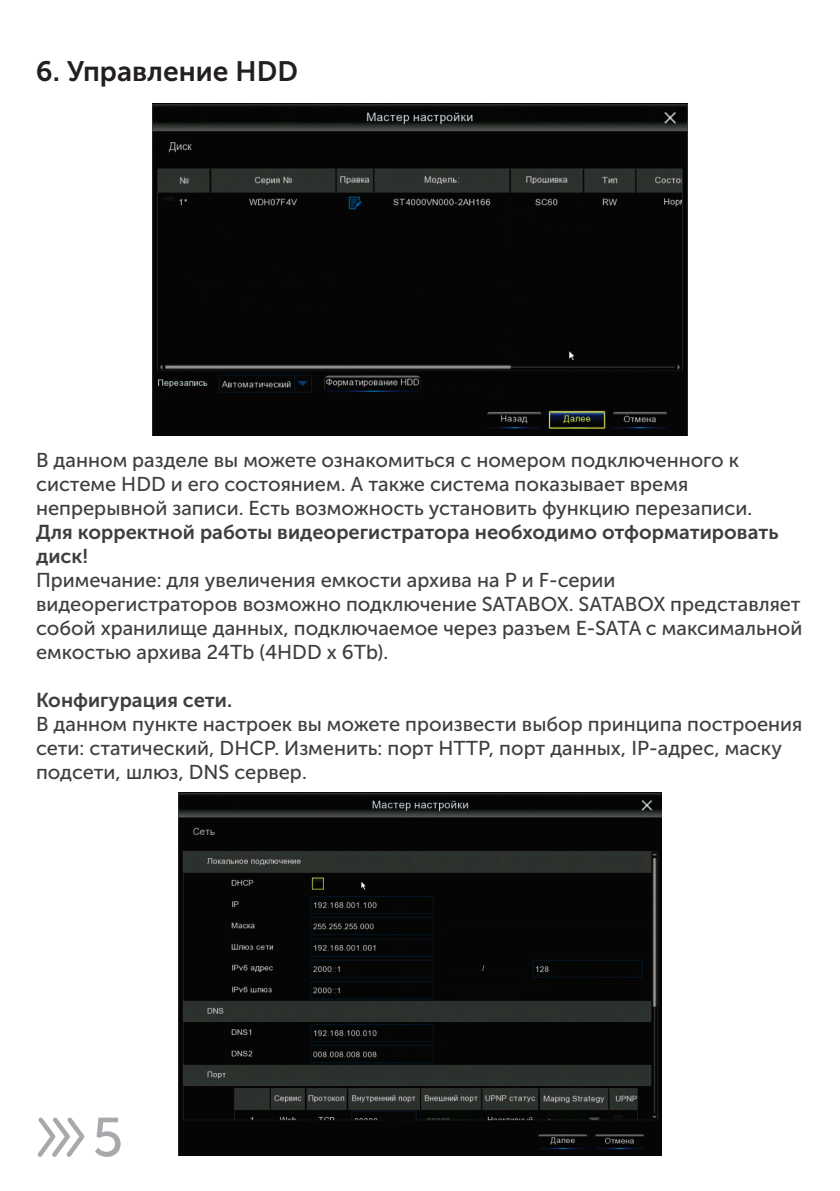
<style>
.page{position:relative;width:840px;height:1191px;background:#fff}
.page>*{position:absolute;margin:0;border:0;box-sizing:border-box;transform-origin:0 0}
.t1{font:54.8px "Museo Sans Cyrl 500";color:#a8a9ad}
.t2{font:28px "Museo Sans Cyrl 700";color:#231f20}
.t3{font:20px/24px "Museo Sans Cyrl 500";color:#3e3e3f}
.t4{font:20px/24px "Museo Sans Cyrl 700";color:#3e3e3f}
</style>
<div class="page">
<svg style="left:37px;top:1117px;width:47px;height:40px"></svg>
<img style="left:152px;top:103px;width:535px;height:232px">
<img style="left:152px;top:335px;width:535px;height:100px">
<img style="left:179px;top:792px;width:481px;height:363px">
<h2 class="t2" style="left:36px;top:60px;width:263px">6. Управление HDD</h2>
<p class="t3" style="left:36px;top:450px;width:717px">В данном разделе вы можете ознакомиться с номером подключенного к системе HDD и его состоянием. А также система показывает время непрерывной записи. Есть возможность установить функцию перезаписи.</p>
<p class="t4" style="left:36px;top:522px;width:743px">Для корректной работы видеорегистратора необходимо отформатировать диск!</p>
<p class="t3" style="left:36px;top:570px;width:767px">Примечание: для увеличения емкости архива на Р и F-серии видеорегистраторов возможно подключение SATABOX. SATABOX представляет собой хранилище данных, подключаемое через разъем E-SATA с максимальной емкостью архива 24Tb (4HDD х 6Тb).</p>
<p class="t4" style="left:36px;top:690px;width:197px">Конфигурация сети.</p>
<p class="t3" style="left:36px;top:714px;width:767px">В данном пункте настроек вы можете произвести выбор принципа построения сети: статический, DHCP. Изменить: порт HTTP, порт данных, IP-адрес, маску подсети, шлюз, DNS сервер.</p>
<h1 class="t1" style="left:92px;top:1115px;width:32px">5</h1>
</div>
